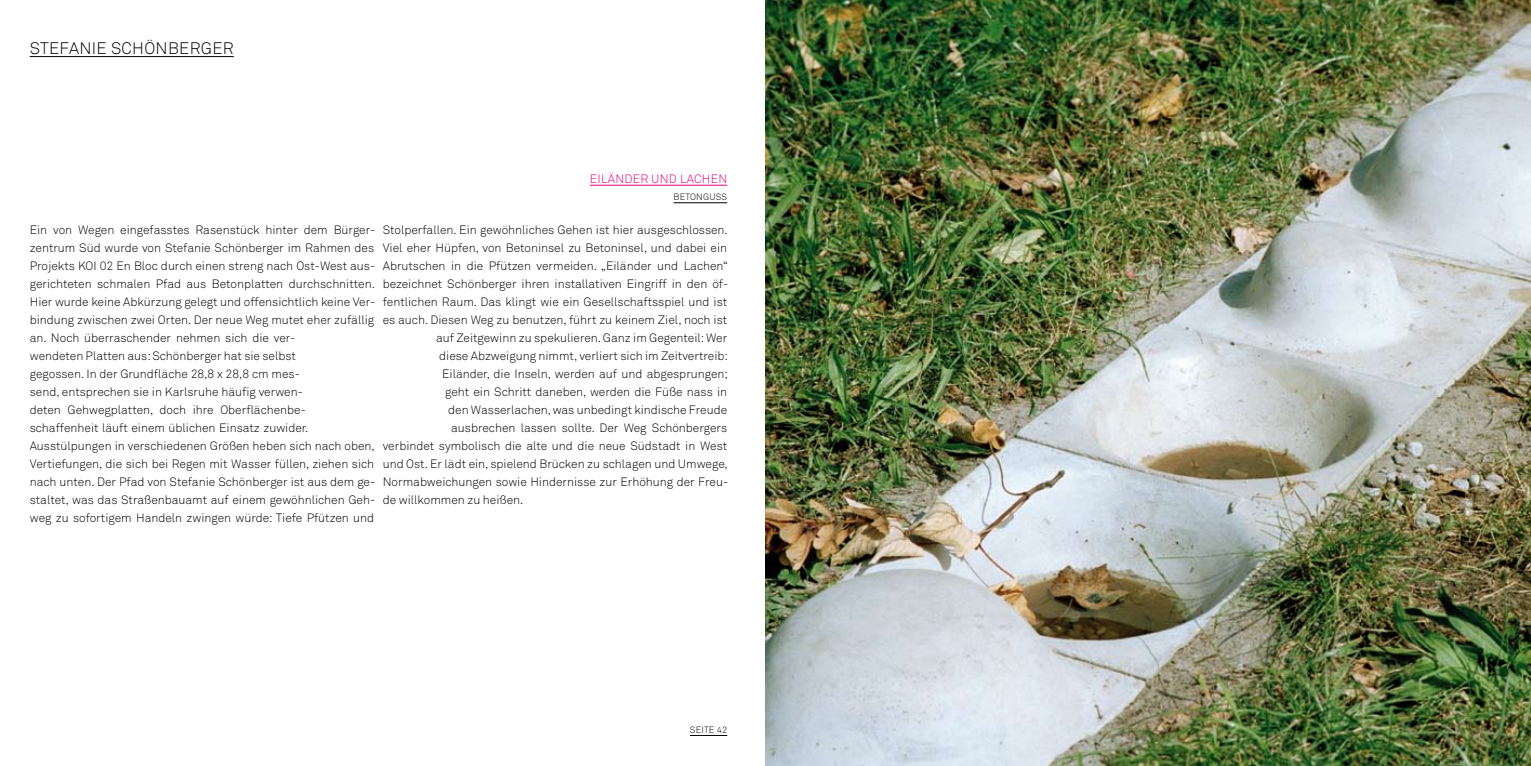
<style>
.page{position:relative;width:1531px;height:766px;background:#fff}
.page>*{position:absolute;margin:0;border:0;box-sizing:border-box;transform-origin:0 0}
.t1{font:300 16.5px "Akkurat";letter-spacing:.02em;color:#000}
.t2{font:300 12px/18px "Akkurat";color:#000}
.t3{font:300 12px "Akkurat";letter-spacing:.02em;color:#e2007a}
.t4{font:300 9px "Akkurat";letter-spacing:.02em;color:#000}
</style>
<div class="page">
<hr style="left:590px;top:185px;width:137px;height:1px;background:#e2007a">
<hr style="left:673px;top:202px;width:54px;height:1px;background:#000">
<hr style="left:30px;top:56px;width:204px;height:1px;background:#000">
<hr style="left:690px;top:735px;width:37px;height:1px;background:#000">
<img style="left:765px;top:0;width:766px;height:765px">
<h1 class="t1" style="left:30px;top:38px;width:205px">Stefanie Schönberger</h1>
<p class="t3" style="left:590px;top:171px;width:139px">Eiländer und Lachen</p>
<p class="t4" style="left:673px;top:192px;width:55px">Betonguss</p>
<p class="t2" style="left:30px;top:221px;width:347px">E in von Wegen eingefasstes Rasenstück hinter dem B ürger&shy;zentrum Süd wurde von Stefanie Schönberger im Rahmen des Projekts KOI 02 En Bloc durch einen streng nach Ost-West aus&shy;gerichteten schmalen Pfad aus Betonplatten durchschnitten.<br>H ier wurde keine Abkürzung gelegt und offensichtlich keine Ver&shy;bindung zwischen zwei Orten. Der neue Weg mutet eher zufällig an. Noch überraschender nehmen sich die ver-<br>wendeten Platten aus: Schönberger hat sie selbst<br>gegossen. I n der Grundfläche 28,8 x 28,8 cm mes-<br>send, entsprechen sie in Karlsruhe häufig verwen-<br>deten Gehwegplatten, doch ihre Oberflächenbe&shy;schaffenheit läuft einem üblichen Einsatz zuwider.<br>Ausstülpungen in verschiedenen Größen heben sich nach oben, Vertiefungen, die sich bei Regen mit Wasser füllen, ziehen sich nach unten. Der Pfad von Stefanie Schönberger ist aus dem ge&shy;staltet, was das Straßenbauamt auf einem gewöhnlichen Geh&shy;weg zu sofortigem Handeln zwingen würde: Tiefe Pfützen und</p>
<p class="t2" style="left:383px;top:221px;width:347px">Stolperfallen. Ein gewöhnliches Gehen ist hier ausgeschlossen.</p>
<p class="t2" style="left:383px;top:239px;width:346px">Viel eher H üpfen, von Betoninsel zu Betoninsel, und dabei ein</p>
<p class="t2" style="left:383px;top:257px;width:346px">Abrutschen in die Pfützen vermeiden. „Eiländer und Lachen“</p>
<p class="t2" style="left:383px;top:275px;width:347px">bezeichnet Schönberger ihren installativen Eingriff in den öf-</p>
<p class="t2" style="left:383px;top:293px;width:346px">fentlichen Raum. Das klingt wie ein Gesellschaftsspiel und ist</p>
<p class="t2" style="left:383px;top:311px;width:346px">es auch. Diesen Weg zu benutzen, führt zu keinem Ziel, noch ist</p>
<p class="t2" style="left:436px;top:329px;width:292px">auf Zeitgewinn zu spekulieren. Ganz im Gegenteil: Wer</p>
<p class="t2" style="left:439px;top:347px;width:290px">diese Abzweigung nimmt, verliert sich im Zeitvertreib:</p>
<p class="t2" style="left:442px;top:365px;width:287px">Eiländer, die I nseln, werden auf und abgesprungen;</p>
<p class="t2" style="left:445px;top:383px;width:283px">geht ein Schritt daneben, werden die Füße nass in</p>
<p class="t2" style="left:448px;top:401px;width:280px">den Wasserlachen, was unbedingt kindische Freude</p>
<p class="t2" style="left:451px;top:419px;width:277px">ausbrechen lassen sollte. Der Weg Schönbergers</p>
<p class="t2" style="left:383px;top:437px;width:346px">verbindet symbolisch die alte und die neue Südstadt in West</p>
<p class="t2" style="left:383px;top:455px;width:347px">und Ost. Er lädt ein, spielend Brücken zu schlagen und U mwege,</p>
<p class="t2" style="left:383px;top:473px;width:347px">Normabweichungen sowie H indernisse zur Erhöhung der Freu-</p>
<p class="t2" style="left:383px;top:491px;width:142px">de willkommen zu heißen.</p>
<p class="t4" style="left:690px;top:724px;width:39px">Seite 42</p>
</div>
